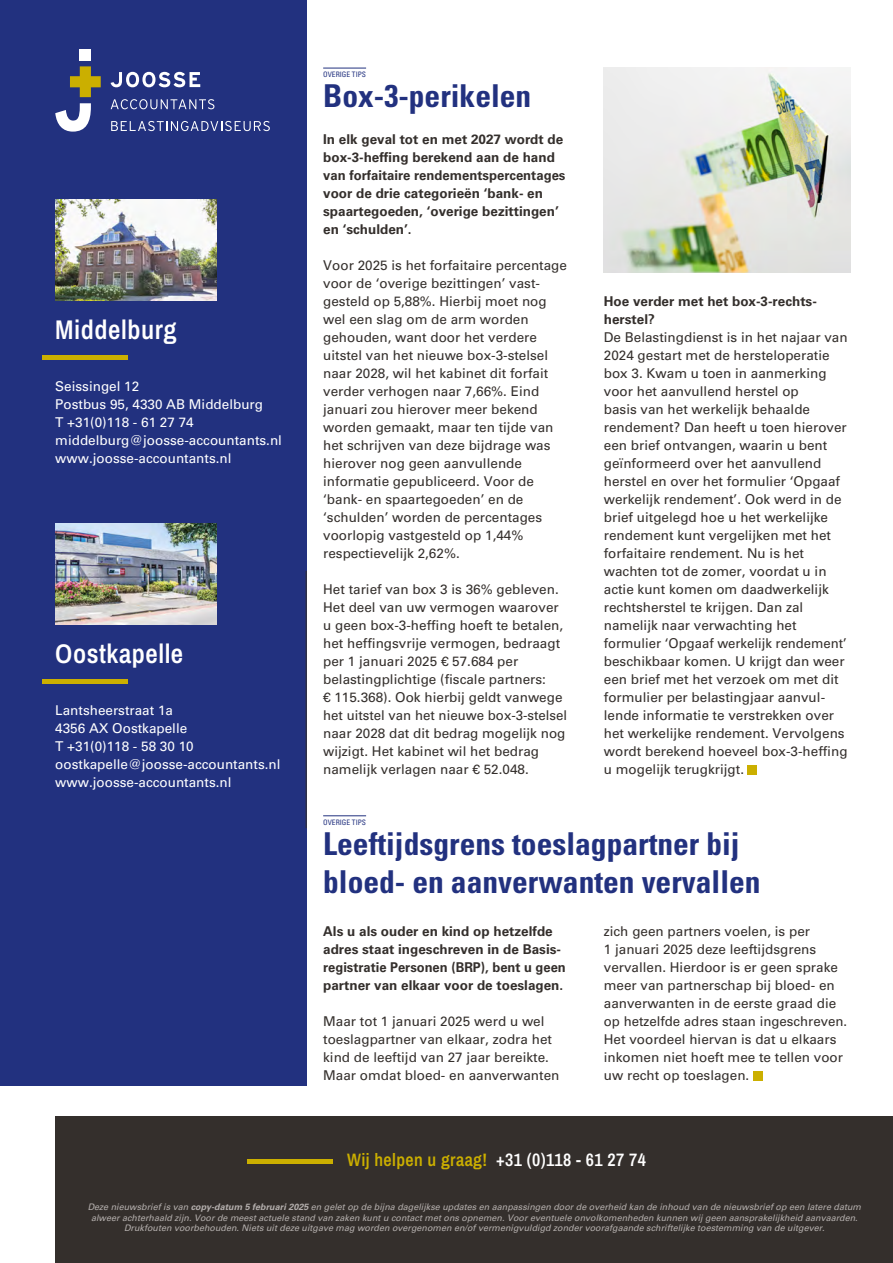
<style>
.page{position:relative;width:893px;height:1263px;background:#fff}
.page>*{position:absolute;margin:0;border:0;box-sizing:border-box;transform-origin:0 0}
.t1{font:700 condensed 31.5px/37.8px "Univers LT Std";color:#22317f}
.t2{font:27px "Archivo Narrow";letter-spacing:.02em;color:#fff}
.t3{font:18px "Archivo Narrow";letter-spacing:.02em;color:#cbaf00}
.t4{font:13.5px/18px "Univers LT Std";color:#342f2c}
.t5{font:700 13.5px/18px "Univers LT Std";color:#342f2c}
.t6{font:13.5px/18px "Univers LT Std";color:#fff}
.t7{font:italic 9px/10.8px "Univers LT Std";color:#b4afad;text-align:center}
.t8{font:condensed 7.5px "Univers LT Std";color:#22317f}
.s1{color:#fff}
.s2{font-weight:700}
</style>
<div class="page">
<div style="left:55px;top:1116px;width:838px;height:147px;background:#342f2c"></div>
<div style="left:0;top:0;width:306px;height:1086px;background:#22317f"></div>
<hr style="left:247px;top:1159px;width:85px;height:4px;background:#cbaf00">
<div style="left:43px;top:679px;width:85px;height:5px;background:#cbaf00"></div>
<img style="left:55px;top:523px;width:162px;height:101px">
<div style="left:43px;top:355px;width:85px;height:5px;background:#cbaf00"></div>
<img style="left:55px;top:200px;width:162px;height:100px">
<svg style="left:111px;top:99px;width:103px;height:10px"></svg>
<svg style="left:111px;top:72px;width:89px;height:15px"></svg>
<svg style="left:111px;top:121px;width:159px;height:10px"></svg>
<svg style="left:70px;top:66px;width:31px;height:31px"></svg>
<svg style="left:55px;top:103px;width:36px;height:29px"></svg>
<div style="left:80px;top:49px;width:11px;height:12px;background:#fff"></div>
<div style="left:748px;top:765px;width:9px;height:9px;background:#cbaf00"></div>
<div style="left:753px;top:1071px;width:9px;height:9px;background:#cbaf00"></div>
<hr style="left:323px;top:68px;width:43px;height:1px;background:#22317f">
<hr style="left:323px;top:815px;width:43px;height:1px;background:#22317f">
<hr style="left:306px;top:571px;width:1px;height:257px;background:#342f2c">
<img style="left:604px;top:68px;width:246px;height:205px">
<h2 class="t2" style="left:55px;top:310px;width:123px">Middelburg</h2>
<p class="t6" style="left:55px;top:377px;width:228px">Seissingel 12<br>Postbus 95, 4330 AB Middelburg<br>T +31(0)118 - 61 27 74 middelburg@joosse-accountants.nl www.joosse-accountants.nl</p>
<h2 class="t2" style="left:55px;top:634px;width:129px">Oostkapelle</h2>
<p class="t6" style="left:55px;top:701px;width:227px">Lantsheerstraat 1a<br>4356 AX Oostkapelle<br>T +31(0)118 - 58 30 10 oostkapelle@joosse-accountants.nl www.joosse-accountants.nl</p>
<p class="t8" style="left:323px;top:70px;width:44px">OVERIGE TIPS</p>
<h1 class="t1" style="left:323px;top:77px;width:210px">Box-3-perikelen</h1>
<p class="t5" style="left:323px;top:130px;width:244px">In elk geval tot en met 2027 wordt de box-3-heffing berekend aan de hand van forfaitaire rendementspercentages voor de drie categorieën ‘bank- en spaartegoeden, ‘overige bezittingen’ en ‘schulden’.</p>
<p class="t4" style="left:323px;top:256px;width:245px">Voor 2025 is het forfaitaire percentage voor de ‘overige bezittingen’ vast&shy;gesteld op 5,88%. Hierbij moet nog wel een slag om de arm worden gehouden, want door het verdere uitstel van het nieuwe box-3-stelsel naar 2028, wil het kabinet dit forfait verder verhogen naar 7,66%. Eind januari zou hierover meer bekend worden gemaakt, maar ten tijde van het schrijven van deze bijdrage was hierover nog geen aanvullende informatie gepubliceerd. Voor de ‘bank- en spaartegoeden’ en de ‘schulden’ worden de percentages voorlopig vastgesteld op 1,44% respectievelijk 2,62%.</p>
<p class="t4" style="left:323px;top:580px;width:246px">Het tarief van box 3 is 36% gebleven.<br>Het deel van uw vermogen waarover u geen box-3-heffing hoeft te betalen, het heffingsvrije vermogen, bedraagt per 1 januari 2025 € 57.684 per belastingplichtige (fiscale partners:<br>€ 115.368). Ook hierbij geldt vanwege het uitstel van het nieuwe box-3-stelsel naar 2028 dat dit bedrag mogelijk nog wijzigt. Het kabinet wil het bedrag namelijk verlagen naar € 52.048.</p>
<p class="t5" style="left:604px;top:292px;width:215px">Hoe verder met het box-3-rechts&shy;herstel?</p>
<p class="t4" style="left:604px;top:328px;width:245px">De Belastingdienst is in het najaar van 2024 gestart met de hersteloperatie box 3. Kwam u toen in aanmerking voor het aanvullend herstel op<br>basis van het werkelijk behaalde rendement? Dan heeft u toen hierover een brief ontvangen, waarin u bent geïnformeerd over het aanvullend herstel en over het formulier ‘Opgaaf werkelijk rendement’. Ook werd in de brief uitgelegd hoe u het werkelijke rendement kunt vergelijken met het forfaitaire rendement. Nu is het wachten tot de zomer, voordat u in actie kunt komen om daadwerkelijk rechtsherstel te krijgen. Dan zal namelijk naar verwachting het formulier ‘Opgaaf werkelijk rendement’ beschikbaar komen. U krijgt dan weer een brief met het verzoek om met dit formulier per belastingjaar aanvul&shy;lende informatie te verstrekken over het werkelijke rendement. Vervolgens wordt berekend hoeveel box-3-heffing u mogelijk terugkrijgt.</p>
<p class="t8" style="left:323px;top:817px;width:44px">OVERIGE TIPS</p>
<h1 class="t1" style="left:323px;top:825px;width:439px">Leeftijdsgrens toeslagpartner bij bloed- en aanverwanten vervallen</h1>
<p class="t5" style="left:323px;top:922px;width:244px">Als u als ouder en kind op hetzelfde adres staat ingeschreven in de Basis&shy;registratie Personen (BRP), bent u geen partner van elkaar voor de toeslagen.</p>
<p class="t4" style="left:323px;top:1012px;width:238px">Maar tot 1 januari 2025 werd u wel toeslagpartner van elkaar, zodra het kind de leeftijd van 27 jaar bereikte.<br>Maar omdat bloed- en aanverwanten</p>
<p class="t4" style="left:604px;top:922px;width:245px">zich geen partners voelen, is per<br>1 januari 2025 deze leeftijdsgrens vervallen. Hierdoor is er geen sprake meer van partnerschap bij bloed- en aanverwanten in de eerste graad die op hetzelfde adres staan ingeschreven.<br>Het voordeel hiervan is dat u elkaars inkomen niet hoeft mee te tellen voor uw recht op toeslagen.</p>
<h3 class="t3" style="left:347px;top:1147px;width:300px">Wij helpen u graag! <span class="s1">+31 (0)118 - 61 27 74</span></h3>
<p class="t7" style="left:88px;top:1201px;width:775px">Deze nieuwsbrief is van <span class="s2">copy-datum 5 februari 2025</span> en gelet op de bijna dagelijkse updates en aanpassingen door de overheid kan de inhoud van de nieuwsbrief op een latere datum alweer achterhaald zijn. Voor de meest actuele stand van zaken kunt u contact met ons opnemen. Voor eventuele onvolkomenheden kunnen wij geen aansprakelijkheid aanvaarden.<br>Drukfouten voorbehouden. Niets uit deze uitgave mag worden overgenomen en/of vermenigvuldigd zonder voorafgaande schriftelijke toestemming van de uitgever.</p>
</div>
